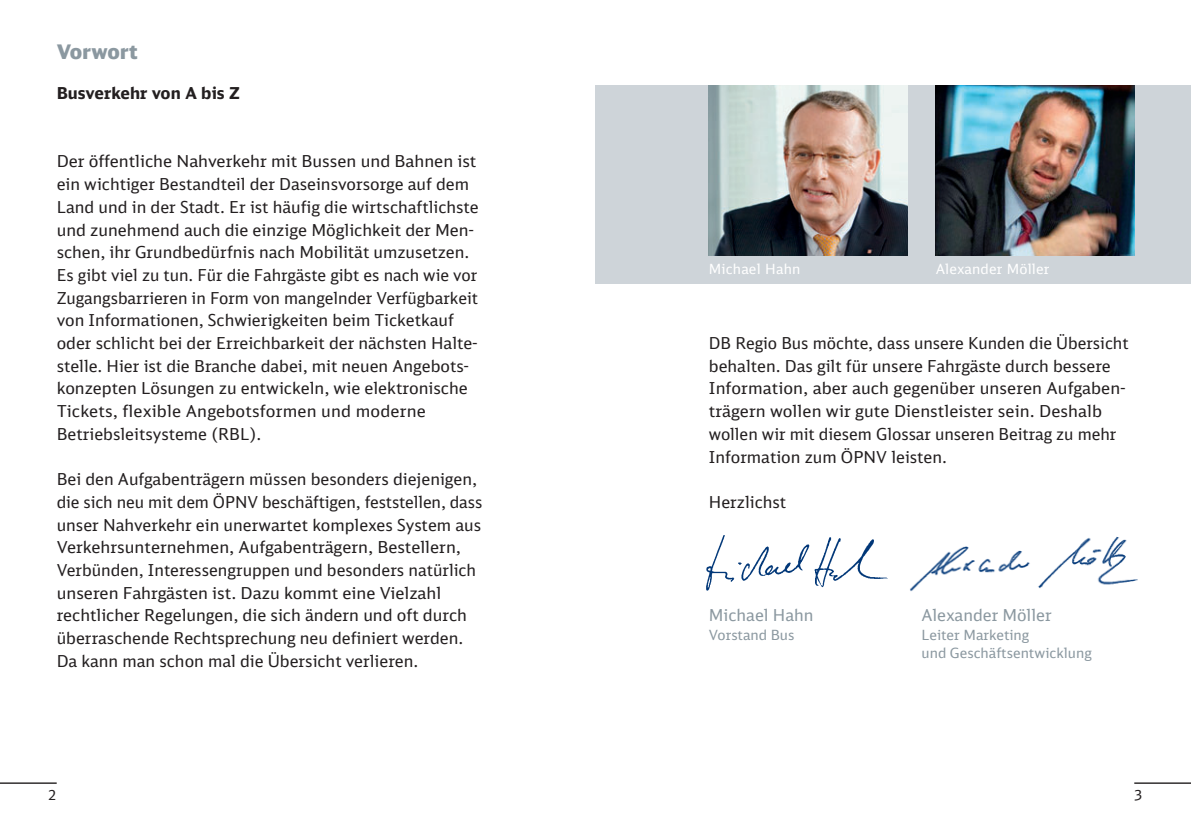
<style>
.page{position:relative;width:1191px;height:840px;background:#fff}
.page>*{position:absolute;margin:0;border:0;box-sizing:border-box;transform-origin:0 0}
.t1{font:900 20px "DB Head";letter-spacing:.01em;color:#8b98a0}
.t2{font:16.4px/22.6px "DB Sans";color:#231f20}
.t3{font:16.4px "DB Sans";color:#8b98a0}
.t4{font:700 16.4px "DB Sans";color:#231f20}
.t5{font:14px/18px "DB Sans";color:#8b98a0}
.t6{font:14px "DB Sans";letter-spacing:.01em;color:#fff}
.t7{font:14px "DB Sans";color:#231f20}
</style>
<div class="page">
<hr style="left:0;top:782px;width:57px;height:1px;background:#231f20">
<hr style="left:1134px;top:782px;width:56px;height:1px;background:#231f20">
<img style="left:706px;top:535px;width:181px;height:56px">
<img style="left:910px;top:536px;width:228px;height:56px">
<div style="left:595px;top:85px;width:595px;height:198px;background:#ced4d9"></div>
<img style="left:709px;top:85px;width:198px;height:170px">
<img style="left:935px;top:85px;width:199px;height:170px">
<p class="t1" style="left:57px;top:39px;width:82px">Vorwort</p>
<p class="t4" style="left:57px;top:83px;width:185px">Busverkehr von A bis Z</p>
<p class="t2" style="left:57px;top:150px;width:423px">Der öffentliche Nahverkehr mit Bussen und Bahnen ist ein wichtiger Bestandteil der Daseinsvorsorge auf dem Land und in der Stadt. Er ist häufig die wirtschaftlichste und zunehmend auch die einzige Möglichkeit der Men&shy;schen, ihr Grundbedürfnis nach Mobilität umzusetzen.<br>Es gibt viel zu tun. Für die Fahrgäste gibt es nach wie vor Zugangsbarrieren in Form von mangelnder Verfügbarkeit von Informationen, Schwierigkeiten beim Ticketkauf oder schlicht bei der Erreichbarkeit der nächsten Halte&shy;stelle. Hier ist die Branche dabei, mit neuen Angebots&shy;kon zep ten Lösungen zu entwickeln, wie elektronische Tickets, flexible Angebotsformen und moderne Betriebsleit systeme (RBL).</p>
<p class="t2" style="left:57px;top:467px;width:427px">Bei den Aufgabenträgern müssen besonders diejenigen, die sich neu mit dem ÖPNV beschäftigen, feststellen, dass unser Nahverkehr ein unerwartet komplexes System aus Verkehrsunternehmen, Aufgabenträgern, Bestellern, Verbünden, Interessengruppen und besonders natürlich unseren Fahrgästen ist. Dazu kommt eine Vielzahl recht licher Regelungen, die sich ändern und oft durch über raschende Rechtsprechung neu definiert werden.<br>Da kann man schon mal die Übersicht verlieren.</p>
<p class="t6" style="left:709px;top:260px;width:93px">Michael Hahn</p>
<p class="t6" style="left:935px;top:260px;width:115px">Alexander Möller</p>
<p class="t2" style="left:709px;top:331px;width:421px">DB Regio Bus möchte, dass unsere Kunden die Übersicht behalten. Das gilt für unsere Fahrgäste durch bessere Information, aber auch gegenüber unseren Aufgaben&shy;trägern wollen wir gute Dienstleister sein. Deshalb wollen wir mit diesem Glossar unseren Beitrag zu mehr Information zum ÖPNV leisten.</p>
<p class="t2" style="left:709px;top:490px;width:79px">Herzlichst</p>
<p class="t3" style="left:709px;top:605px;width:106px">Michael Hahn</p>
<p class="t3" style="left:921px;top:605px;width:132px">Alexander Möller</p>
<p class="t5" style="left:709px;top:625px;width:87px">Vorstand Bus</p>
<p class="t5" style="left:921px;top:625px;width:172px">Leiter Marketing<br>und Geschäftsentwicklung</p>
<p class="t7" style="left:48px;top:785px;width:10px">2</p>
<p class="t7" style="left:1134px;top:785px;width:10px">3</p>
</div>
